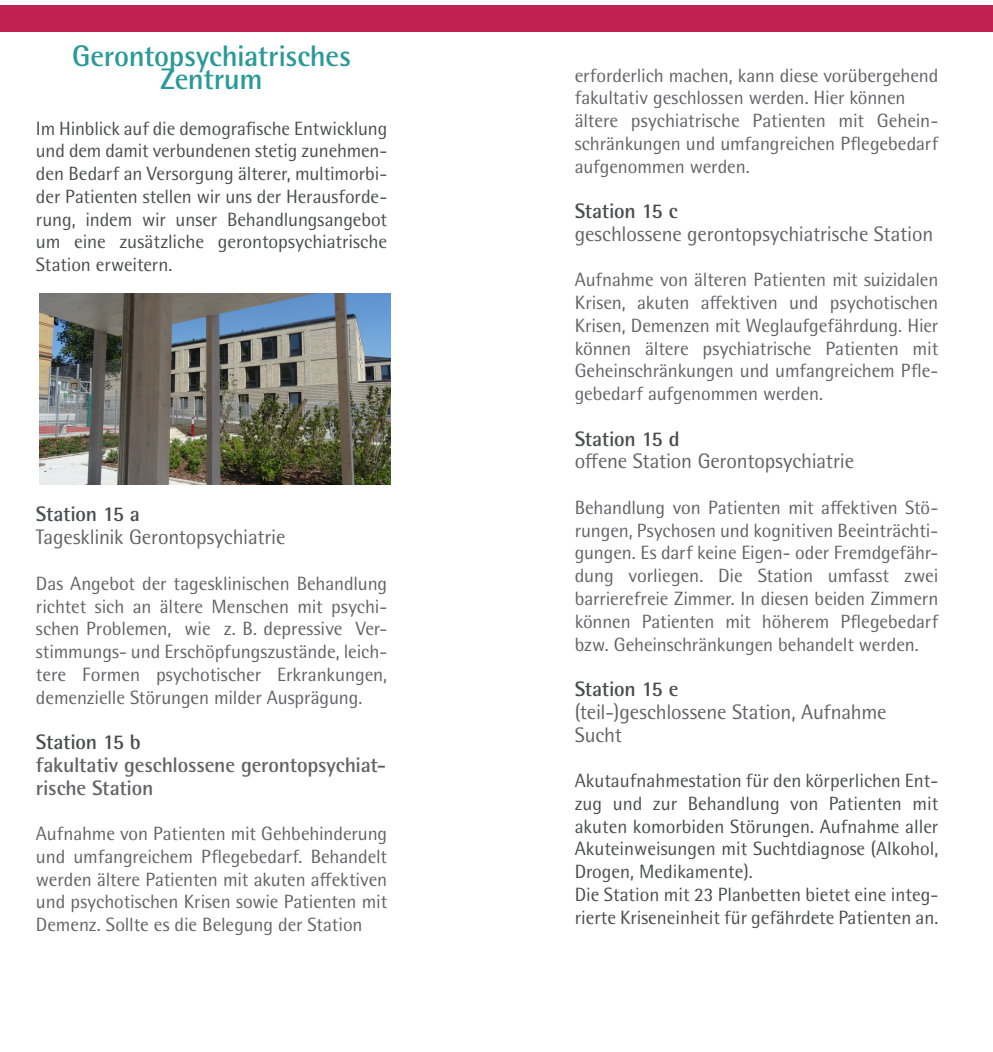
<style>
.page{position:relative;width:993px;height:1052px;background:#fff}
.page>*{position:absolute;margin:0;border:0;box-sizing:border-box;transform-origin:0 0}
.Zwischenüberschrift{font:700 29.75px "Rotis Semi Sans Std";letter-spacing:-.01em;color:#299a98}
.Fließtext{font:21px/22.8px "Rotis Semi Sans Std";letter-spacing:-.01em;color:#636366}
.Fließtext-2{font:700 21px/22.8px "Rotis Semi Sans Std";letter-spacing:-.01em;color:#636366}
.Fließtext-3{font:19.25px/22.8px "Rotis Semi Sans Std";letter-spacing:-.005em;color:#636366;text-align:justify}
.Fließtext-4{font:19.25px/22.8px "Rotis Semi Sans Std";color:#4b4c4d;text-align:justify}
.s1{font-weight:700;color:#4b4c4d}
.s2{color:#4b4c4d}
</style>
<div class="page">
<div style="left:0;top:5px;width:992px;height:26px;background:#c02151"></div>
<img style="left:39px;top:294px;width:351px;height:191px">
<p class="Zwischenüberschrift" style="left:72px;top:38px;width:280px">Gerontopsychiatrisches</p>
<p class="Zwischenüberschrift" style="left:161px;top:61px;width:103px">Zentrum</p>
<p class="Fließtext-4" style="left:36px;top:117px;width:352px">Im Hinblick auf die demografische Entwicklung und dem damit verbundenen stetig zunehmen&shy;den Bedarf an Versorgung älterer, multimorbi&shy;der Patienten stellen wir uns der Herausforde&shy;rung, indem wir unser Behandlungsangebot um eine zusätzliche gerontopsychiatrische Station erweitern.</p>
<p class="Fließtext" style="left:36px;top:503px;width:251px"><span class="s1">Station 15 a<br></span>Tagesklinik Gerontopsychiatrie</p>
<p class="Fließtext-3" style="left:36px;top:572px;width:352px">Das Angebot der tagesklinischen Behandlung richtet sich an ältere Menschen mit psychi&shy;schen Problemen, wie z. B. depressive Ver&shy;stimmungs- und Erschöpfungszustände, leich&shy;tere Formen psychotischer Erkrankungen, demenzielle Störungen milder Ausprägung.</p>
<p class="Fließtext-2" style="left:36px;top:730px;width:352px"><span class="s2">Station 15 b<br></span>fakultativ geschlossene gerontopsychiat&shy;rische Station</p>
<p class="Fließtext-3" style="left:36px;top:822px;width:353px">Aufnahme von Patienten mit Gehbehinderung und umfangreichem Pflegebedarf. Behandelt werden ältere Patienten mit akuten affektiven und psychotischen Krisen sowie Patienten mit Demenz. Sollte es die Belegung der Station</p>
<p class="Fließtext-3" style="left:574px;top:64px;width:365px">erforderlich machen, kann diese vorübergehend fakultativ geschlossen werden. Hier können</p>
<p class="Fließtext-3" style="left:574px;top:109px;width:365px">ältere psychiatrische Patienten mit Gehein&shy;schränkungen und umfangreichen Pflegebedarf aufgenommen werden.</p>
<p class="Fließtext" style="left:574px;top:200px;width:360px"><span class="s1">Station 15 c<br></span>geschlossene gerontopsychiatrische Station</p>
<p class="Fließtext-3" style="left:574px;top:269px;width:365px">Aufnahme von älteren Patienten mit suizidalen Krisen, akuten affektiven und psychotischen Krisen, Demenzen mit Weglaufgefährdung. Hier können ältere psychiatrische Patienten mit Geheinschränkungen und umfangreichem Pfle&shy;gebedarf aufgenommen werden.</p>
<p class="Fließtext" style="left:574px;top:427px;width:281px"><span class="s1">Station 15 d<br></span>offene Station Gerontopsychiatrie</p>
<p class="Fließtext-3" style="left:574px;top:496px;width:365px">Behandlung von Patienten mit affektiven Stö&shy;rungen, Psychosen und kognitiven Beeinträchti&shy;gungen. Es darf keine Eigen- oder Fremdgefähr&shy;dung vorliegen. Die Station umfasst zwei barrierefreie Zimmer. In diesen beiden Zimmern können Patienten mit höherem Pflegebedarf bzw. Geheinschränkungen behandelt werden.</p>
<p class="Fließtext" style="left:574px;top:677px;width:313px"><span class="s1">Station 15 e<br></span>(teil-)geschlossene Station, Aufnahme<br>Sucht</p>
<p class="Fließtext-4" style="left:574px;top:769px;width:365px">Akutaufnahmestation für den körperlichen Ent&shy;zug und zur Behandlung von Patienten mit akuten komorbiden Störungen. Aufnahme aller Akuteinweisungen mit Suchtdiagnose (Alkohol, Drogen, Medikamente).</p>
<p class="Fließtext-4" style="left:574px;top:883px;width:365px">Die Station mit 23 Planbetten bietet eine integ&shy;rierte Kriseneinheit für gefährdete Patienten an.</p>
</div>
